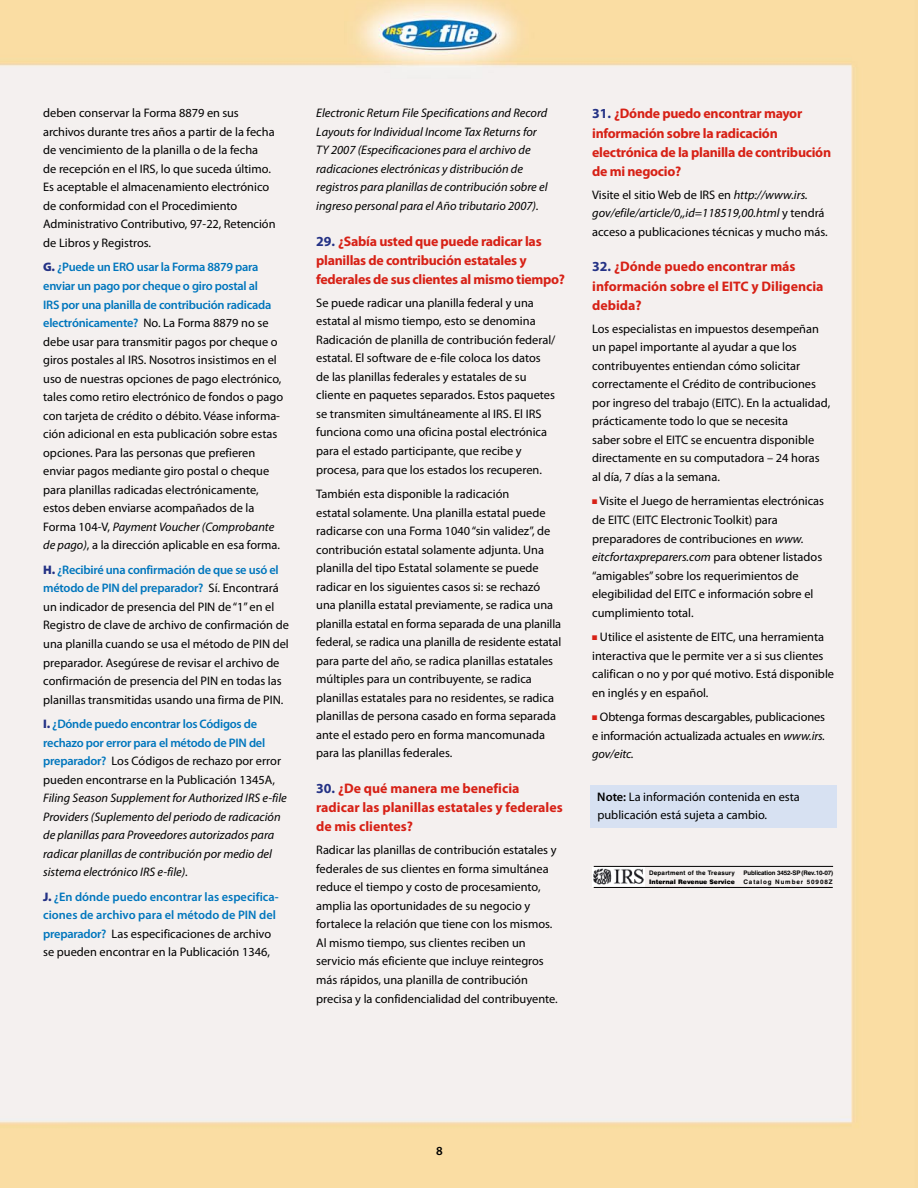
<style>
.page{position:relative;width:918px;height:1188px;background:#fff}
.page>*{position:absolute;margin:0;border:0;box-sizing:border-box;transform-origin:0 0}
.t1{font:700 13.8px/19.2px "Myriad Pro";letter-spacing:-.02em;color:#d72116}
.t2{font:700 13.8px/19.2px "Myriad Pro";color:#d72116}
.t3{font:12.3px/18.6px "Myriad Pro";color:#000}
.t4{font:italic 12.3px/18.6px "Myriad Pro";color:#000}
.t5{font:600 12.3px/18.5px "Myriad Pro";letter-spacing:-.01em;color:#0076bd}
.t6{font:600 12.3px "Myriad Pro";color:#000}
.t7{font:700 6.3px/8.6px "Swiss 721 BT";letter-spacing:-.015em;color:#000}
.t8{font:700 6.3px "Swiss 721 BT";letter-spacing:.035em;color:#000}
.t9{font:900 6.3px "Swiss 721 BT";color:#000}
.s1{font-weight:900;color:#243285}
.s2{font-weight:600;color:#0076bd}
.s3{font-style:italic}
.s4{font-weight:400;color:#000}
.s5{color:#243285}
.s6{color:#d72116}
.s7{font-weight:600}
</style>
<div class="page">
<img style="left:0;top:0;width:918px;height:1188px">
<div style="left:590px;top:786px;width:247px;height:42px;background:#d7e1f2"></div>
<img style="left:592px;top:868px;width:52px;height:18px">
<hr style="left:594px;top:866px;width:239px;height:1px;background:#000">
<hr style="left:594px;top:887px;width:239px;height:1px;background:#000">
<p class="t3" style="left:43px;top:104px;width:234px">deben conservar la Forma 8879 en sus archivos durante tres años a partir de la fecha de vencimiento de la planilla o de la fecha<br>de recepción en el IRS, lo que suceda último.<br>Es aceptable el almacenamiento electrónico de conformidad con el Procedimiento Administrativo Contributivo, 97-22, Retención de Libros y Registros.</p>
<p class="t3" style="left:43px;top:258px;width:242px"><span class="s1">G.</span> <span class="s2">¿Puede un ERO usar la Forma 8879 para enviar un pago por cheque o giro postal al<br>IRS por una planilla de contribución radicada electrónicamente?</span> No. La Forma 8879 no se debe usar para transmitir pagos por cheque o giros postales al IRS. Nosotros insistimos en el uso de nuestras opciones de pago electrónico, tales como retiro electrónico de fondos o pago con tarjeta de crédito o débito. Véase informa&shy;ción adicional en esta publicación sobre estas opciones. Para las personas que prefieren enviar pagos mediante giro postal o cheque para planillas radicadas electrónicamente, estos deben enviarse acompañados de la Forma 104-V, <span class="s3">Payment Voucher (Comprobante de pago)</span>, a la dirección aplicable en esa forma.</p>
<p class="t3" style="left:43px;top:561px;width:247px"><span class="s1">H.</span> <span class="s2">¿Recibiré una confirmación de que se usó el método de PIN del preparador?</span> Sí. Encontrará un indicador de presencia del PIN de “1” en el Registro de clave de archivo de confirmación de una planilla cuando se usa el método de PIN del preparador. Asegúrese de revisar el archivo de confirmación de presencia del PIN en todas las planillas transmitidas usando una firma de PIN.</p>
<p class="t5" style="left:43px;top:715px;width:239px"><span class="s1">I.</span> ¿Dónde puedo encontrar los Códigos de rechazo por error para el método de PIN del preparador? <span class="s4">Los Códigos de rechazo por error pueden encontrarse en la Publicación 1345A,</span></p>
<p class="t4" style="left:43px;top:789px;width:245px">Filing Season Supplement for Authorized IRS e-file Providers (Suplemento del periodo de radicación de planillas para Proveedores autorizados para radicar planillas de contribución por medio del sistema electrónico IRS e-file).</p>
<p class="t5" style="left:43px;top:888px;width:237px"><span class="s1">J.</span> ¿En dónde puedo encontrar las especifica&shy;ciones de archivo para el método de PIN del preparador? <span class="s4">Las especificaciones de archivo se pueden encontrar en la Publicación 1346,</span></p>
<p class="t4" style="left:316px;top:104px;width:233px">Electronic Return File Specifications and Record Layouts for Individual Income Tax Returns for TY 2007 (Especificaciones para el archivo de radicaciones electrónicas y distribución de registros para planillas de contribución sobre el ingreso personal para el Año tributario 2007).</p>
<p class="t1" style="left:316px;top:231px;width:250px"><span class="s5">29.</span> ¿Sabía usted que puede radicar las planillas de contribución estatales y federales de sus clientes al mismo tiempo?</p>
<p class="t3" style="left:316px;top:294px;width:241px">Se puede radicar una planilla federal y una estatal al mismo tiempo, esto se denomina Radicación de planilla de contribución federal/ estatal. El software de e-file coloca los datos de las planillas federales y estatales de su cliente en paquetes separados. Estos paquetes se transmiten simultáneamente al IRS. El IRS funciona como una oficina postal electrónica para el estado participante, que recibe y procesa, para que los estados los recuperen.</p>
<p class="t3" style="left:316px;top:485px;width:247px">También esta disponible la radicación<br>estatal solamente. Una planilla estatal puede radicarse con una Forma 1040 “sin validez”, de contribución estatal solamente adjunta. Una planilla del tipo Estatal solamente se puede radicar en los siguientes casos si: se rechazó una planilla estatal previamente, se radica una planilla estatal en forma separada de una planilla federal, se radica una planilla de residente estatal para parte del año, se radica planillas estatales múltiples para un contribuyente, se radica planillas estatales para no residentes, se radica planillas de persona casado en forma separada ante el estado pero en forma mancomunada para las planillas federales.</p>
<p class="t2" style="left:316px;top:779px;width:248px"><span class="s5">30.</span> ¿De qué manera me beneficia radicar las planillas estatales y federales de mis clientes?</p>
<p class="t3" style="left:316px;top:841px;width:243px">Radicar las planillas de contribución estatales y federales de sus clientes en forma simultánea reduce el tiempo y costo de procesamiento, amplia las oportunidades de su negocio y fortalece la relación que tiene con los mismos.<br>Al mismo tiempo, sus clientes reciben un servicio más eficiente que incluye reintegros más rápidos, una planilla de contribución precisa y la confidencialidad del contribuyente.</p>
<p class="t1" style="left:592px;top:104px;width:240px"><span class="s5">31.</span> ¿Dónde puedo encontrar mayor información sobre la radicación electrónica de la planilla de contribución de mi negocio?</p>
<p class="t3" style="left:592px;top:186px;width:237px">Visite el sitio Web de IRS en <span class="s3">http://www.irs. gov/efile/article/0,,id=118519,00.html</span> y tendrá acceso a publicaciones técnicas y mucho más.</p>
<p class="t2" style="left:592px;top:257px;width:233px"><span class="s5">32.</span> ¿Dónde puedo encontrar más información sobre el EITC y Diligencia debida?</p>
<p class="t3" style="left:592px;top:320px;width:240px">Los especialistas en impuestos desempeñan un papel importante al ayudar a que los contribuyentes entiendan cómo solicitar correctamente el Crédito de contribuciones por ingreso del trabajo (EITC). En la actualidad, prácticamente todo lo que se necesita<br>saber sobre el EITC se encuentra disponible directamente en su computadora – 24 horas al día, 7 días a la semana.</p>
<p class="t3" style="left:592px;top:492px;width:233px"><span class="s6">■</span> Visite el Juego de herramientas electrónicas de EITC (EITC Electronic Toolkit) para preparadores de contribuciones en <span class="s3">www. eitcfortaxpreparers.com</span> para obtener listados “amigables” sobre los requerimientos de elegibilidad del EITC e información sobre el cumplimiento total.</p>
<p class="t3" style="left:592px;top:628px;width:243px"><span class="s6">■</span> Utilice el asistente de EITC, una herramienta interactiva que le permite ver a si sus clientes califican o no y por qué motivo. Está disponible en inglés y en español.</p>
<p class="t3" style="left:592px;top:708px;width:235px;text-align:justify"><span class="s6">■</span> Obtenga formas descargables, publicaciones e información actualizada actuales en <span class="s3">www.irs. gov/eitc.</span></p>
<p class="t3" style="left:597px;top:788px;width:204px"><span class="s7">Note:</span> La información contenida en esta publicación está sujeta a cambio.</p>
<p class="t8" style="left:649px;top:869px;width:87px">Department of the Treasury</p>
<p class="t9" style="left:649px;top:878px;width:87px">Internal Revenue Service</p>
<p class="t7" style="left:743px;top:869px;width:92px">Publication 3452-SP (Rev.10-07)<br>Catalog Number 50908Z</p>
<p class="t6" style="left:436px;top:1144px;width:8px">8</p>
</div>
